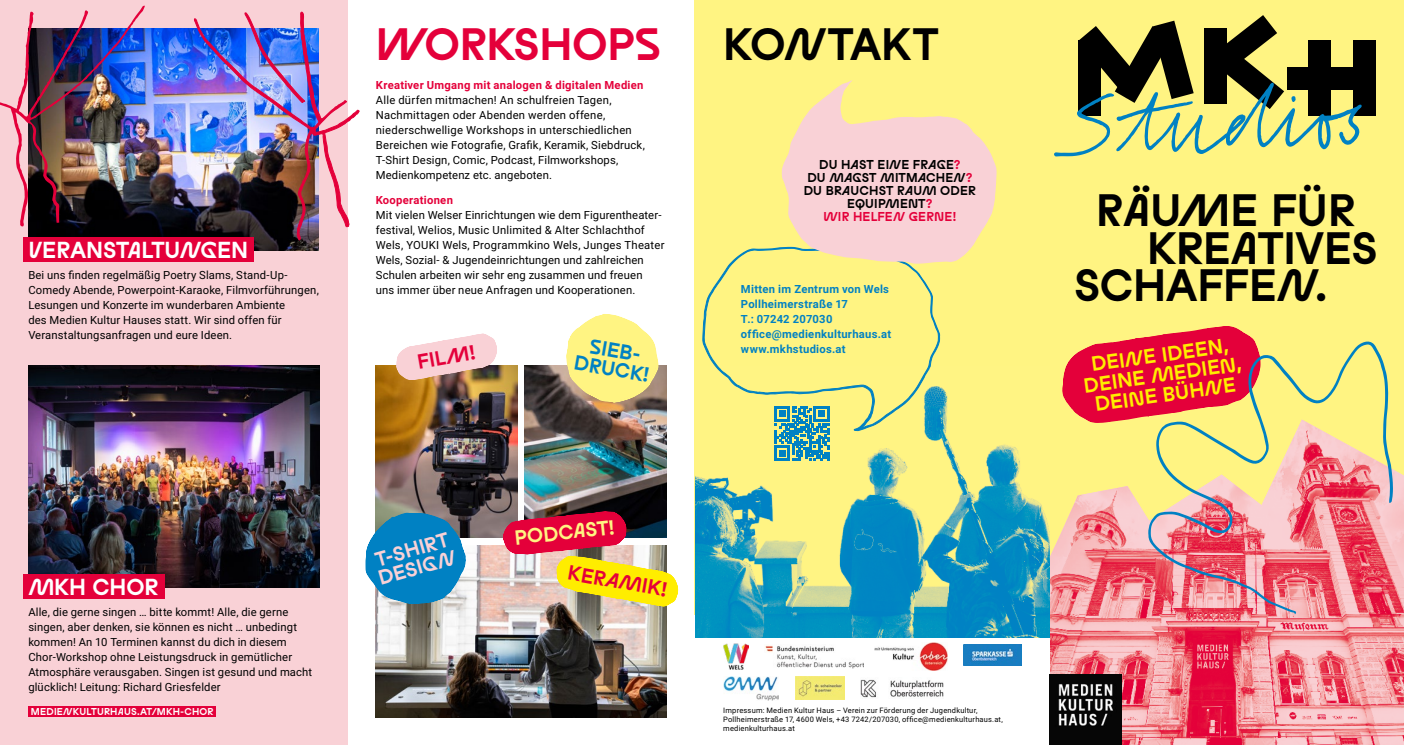
<style>
.page{position:relative;width:1404px;height:745px;background:#fff}
.page>*{position:absolute;margin:0;border:0;box-sizing:border-box;transform-origin:0 0}
.t1{font:700 44px "Studio Feixen Edgy";letter-spacing:-.01em;color:#000}
.t2{font:700 44px "Studio Feixen Edgy";letter-spacing:-.005em;color:#e4003a}
.t3{font:700 22.5px "Studio Feixen Edgy";letter-spacing:-.005em;color:#fff}
.t4{font:700 20px/20px "Studio Feixen Edgy";color:#ffed00;text-align:center}
.t5{font:700 20px/18.8px "Studio Feixen Edgy";color:#f9d1d6}
.t6{font:700 20px "Studio Feixen Edgy";color:#e4003a}
.t7{font:700 20px/18.8px "Studio Feixen Edgy";color:#0081c3;text-align:center}
.t8{font:700 20px "Studio Feixen Edgy";color:#fff482}
.t9{font:700 12.5px/13.1px "Studio Feixen Edgy";letter-spacing:.015em;color:#000;text-align:center}
.t10{font:11.25px/15px "Roboto";letter-spacing:.015em;color:#000}
.t11{font:700 11.25px/15px "Roboto";letter-spacing:.02em;color:#0081c3}
.t12{font:700 11.25px "Roboto";letter-spacing:.02em;color:#e4003a}
.t13{font:700 9.75px "Studio Feixen Edgy";letter-spacing:.025em;color:#fff}
.t14{font:7.5px/8.8px "Roboto";letter-spacing:.025em;color:#000}
.s1{color:#e4003a}
.s2{font-size:19.25px}
</style>
<div class="page">
<div style="left:694px;top:0;width:709px;height:614px;background:#fff482"></div>
<div style="left:0;top:0;width:347px;height:744px;background:#f9d1d6"></div>
<img style="left:1049px;top:469px;width:354px;height:275px">
<img style="left:695px;top:387px;width:354px;height:251px">
<img style="left:376px;top:365px;width:141px;height:172px">
<img style="left:376px;top:545px;width:290px;height:171px">
<img style="left:29px;top:29px;width:290px;height:221px">
<img style="left:28px;top:365px;width:291px;height:222px">
<img style="left:524px;top:365px;width:142px;height:145px">
<svg style="left:702px;top:247px;width:238px;height:184px"></svg>
<svg style="left:1062px;top:326px;width:193px;height:97px"></svg>
<div style="left:23px;top:237px;width:230px;height:25px;background:#e4003a"></div>
<div style="left:23px;top:574px;width:142px;height:25px;background:#e4003a"></div>
<div style="left:28px;top:706px;width:188px;height:10px;background:#e4003a"></div>
<svg style="left:565px;top:314px;width:94px;height:88px;background:#f3e890"></svg>
<svg style="left:365px;top:511px;width:101px;height:93px;background:#2b8ebf"></svg>
<div style="left:1353px;top:41px;width:22px;height:75px;background:#000"></div>
<svg style="left:1054px;top:15px;width:308px;height:141px"></svg>
<svg style="left:502px;top:510px;width:176px;height:99px;background:#cd8f63"></svg>
<svg style="left:396px;top:333px;width:101px;height:47px"></svg>
<img style="left:0;top:6px;width:145px;height:220px">
<img style="left:765px;top:645px;width:98px;height:22px">
<img style="left:874px;top:642px;width:73px;height:27px">
<img style="left:723px;top:643px;width:25px;height:25px">
<img style="left:963px;top:644px;width:57px;height:20px">
<img style="left:860px;top:679px;width:83px;height:18px">
<img style="left:723px;top:676px;width:55px;height:24px">
<img style="left:795px;top:676px;width:49px;height:23px">
<img style="left:1049px;top:673px;width:72px;height:71px">
<svg style="left:1148px;top:341px;width:244px;height:273px"></svg>
<svg style="left:781px;top:80px;width:215px;height:183px"></svg>
<img style="left:194px;top:11px;width:165px;height:230px">
<svg style="left:774px;top:406px;width:55px;height:54px"></svg>
<h2 class="t3" style="left:28px;top:234px;width:221px">VERANSTALTUNGEN</h2>
<p class="t10" style="left:28px;top:267px;width:292px">Bei uns finden regelmäßig Poetry Slams, Stand-Up-Comedy Abende, Powerpoint-Karaoke, Filmvorführungen, Lesungen und Konzerte im wunderbaren Ambiente<br>des Medien Kultur Hauses statt. Wir sind offen für Veranstaltungsanfragen und eure Ideen.</p>
<h2 class="t3" style="left:28px;top:571px;width:131px">MKH CHOR</h2>
<p class="t10" style="left:28px;top:604px;width:285px">Alle, die gerne singen … bitte kommt! Alle, die gerne singen, aber denken, sie können es nicht … unbedingt kommen! An 10 Terminen kannst du dich in diesem Chor-Workshop ohne Leistungsdruck in gemütlicher Atmosphäre verausgaben. Singen ist gesund und macht glücklich! Leitung: Richard Griesfelder</p>
<p class="t13" style="left:31px;top:704px;width:184px">MEDIENKULTURHAUS.AT/MKH-CHOR</p>
<h1 class="t2" style="left:376px;top:15px;width:287px">WORKSHOPS</h1>
<p class="t12" style="left:376px;top:77px;width:269px">Kreativer Umgang mit analogen &amp; digitalen Medien</p>
<p class="t10" style="left:376px;top:92px;width:270px">Alle dürfen mitmachen! An schulfreien Tagen, Nachmittagen oder Abenden werden offene, niederschwellige Workshops in unterschiedlichen Bereichen wie Fotografie, Grafik, Keramik, Siebdruck, T-Shirt Design, Comic, Podcast, Filmworkshops, Medienkompetenz etc. angeboten.</p>
<p class="t12" style="left:376px;top:192px;width:79px">Kooperationen</p>
<p class="t10" style="left:376px;top:207px;width:290px">Mit vielen Welser Einrichtungen wie dem Figurentheater&shy;festival, Welios, Music Unlimited &amp; Alter Schlachthof Wels, YOUKI Wels, Programmkino Wels, Junges Theater Wels, Sozial- &amp; Jugendeinrichtungen und zahlreichen Schulen arbeiten wir sehr eng zusammen und freuen<br>uns immer über neue Anfragen und Kooperationen.</p>
<h3 class="t6" style="left:415px;top:349px;width:60px;rotate:-10deg">FILM !</h3>
<h3 class="t7" style="left:579px;top:334px;width:77px;rotate:10deg">SIEB-<br>DRUCK!</h3>
<h3 class="t5" style="left:371px;top:550px;width:79px;rotate:-16deg">T-SHIRT<br>DESIGN</h3>
<h3 class="t8" style="left:513px;top:524px;width:102px;rotate:-6deg">PODCAST!</h3>
<h3 class="t6" style="left:570px;top:559px;width:102px;rotate:10deg">KERAM IK!</h3>
<h1 class="t1" style="left:723px;top:15px;width:217px">KONTAKT</h1>
<p class="t9" style="left:803px;top:157px;width:174px">DU HAST EINE FRAGE<span class="s1">?<br></span>DU MAGST M ITMACHEN<span class="s1">?<br></span>DU BRAUCHST RAUM ODER<br>EQUIPM ENT<span class="s1">?<br>WIR HELFEN GERNE!</span></p>
<p class="t11" style="left:741px;top:281px;width:152px">Mitten im Zentrum von Wels<br>Pollheimerstraße 17<br>T.: 07242 207030 office@medienkulturhaus.at www.mkhstudios.at</p>
<p class="t14" style="left:723px;top:705px;width:281px">Impressum: Medien Kultur Haus – Verein zur Förderung der Jugendkultur,<br>Pollheimerstraße 17, 4600 Wels, +43 7242/207030, office@medienkulturhaus.at, medienkulturhaus.at</p>
<h1 class="t1" style="left:1096px;top:181px;width:260px">RÄUM E FÜR</h1>
<h1 class="t1" style="left:1146px;top:219px;width:232px">KREATIVES</h1>
<h1 class="t1" style="left:1074px;top:256px;width:255px">SCHAFFEN.</h1>
<h3 class="t4" style="left:1079px;top:355px;width:160px;rotate:-8deg">DEIN E IDEEN,<br>DEINE M EDIEN,<br>DEINE B<span class="s2">Ü</span>HN E</h3>
</div>
